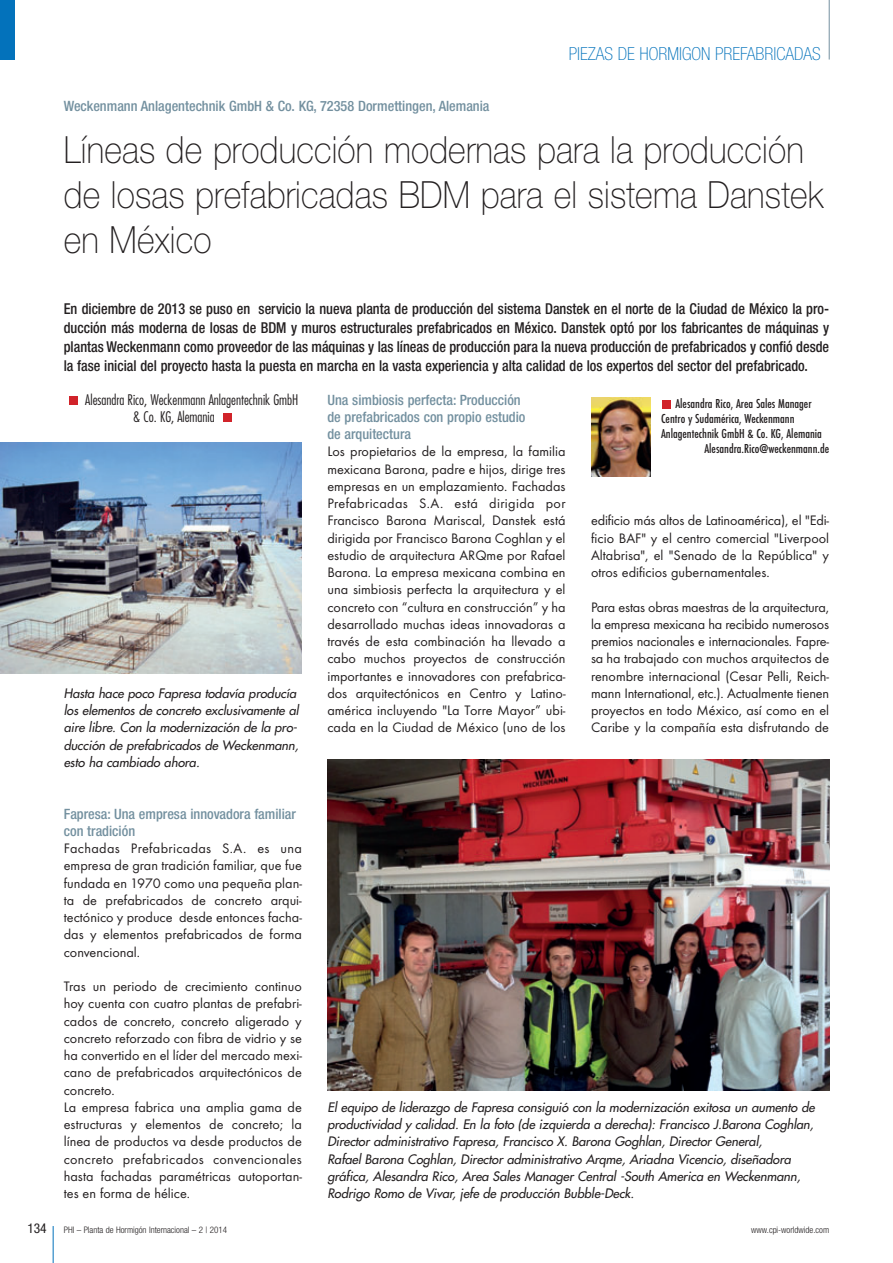
<style>
.page{position:relative;width:893px;height:1263px;background:#fff}
.page>*{position:absolute;margin:0;border:0;box-sizing:border-box;transform-origin:0 0}
.t1{font:100 37.5px/45px "Helvetica Neue";letter-spacing:.005em;color:#231f20;scale:.9 1}
.t2{font:100 condensed 18px "Helvetica Neue";color:#0372bb}
.t3{font:500 condensed 15px/18.8px "Helvetica Neue";color:#231f20;text-align:justify;scale:.95 1}
.t4{font:14.25px/17.2px "Futura T";color:#231f20;text-align:justify}
.t5{font:500 condensed 14.25px/17.2px "Helvetica Neue";color:#73909f}
.t6{font:300 condensed 14.25px/17.2px "Futura";color:#231f20}
.t7{font:500 condensed 13.5px "Futura T";color:#231f20}
.t8{font:condensed 13.5px "Helvetica Neue";color:#231f20}
.t9{font:italic 12.75px/17.2px "Futura";letter-spacing:-.005em;color:#231f20}
.t10{font:300 condensed 9px "Helvetica Neue";color:#231f20}
</style>
<div class="page">
<hr style="left:53px;top:1226px;width:1px;height:37px;background:#0372bb">
<hr style="left:829px;top:0;width:1px;height:60px;background:#73909f">
<div style="left:0;top:0;width:15px;height:60px;background:#0372bb"></div>
<div style="left:69px;top:396px;width:8px;height:9px;background:#d1232a"></div>
<div style="left:223px;top:413px;width:8px;height:9px;background:#d1232a"></div>
<div style="left:663px;top:400px;width:8px;height:8px;background:#d1232a"></div>
<img style="left:591px;top:398px;width:60px;height:79px">
<img style="left:0;top:442px;width:302px;height:231px">
<img style="left:327px;top:759px;width:502px;height:332px">
<p class="t5" style="left:64px;top:99px;width:427px">Weckenmann Anlagentechnik GmbH &amp; Co. KG, 72358 Dormettingen, Alemania</p>
<p class="t2" style="left:569px;top:47px;width:253px">PIEZAS DE HORMIGON PREFABRICADAS</p>
<h1 class="t1" style="left:64px;top:130px;width:846px">Líneas de producción modernas para la producción de losas prefabricadas BDM para el sistema Danstek en México</h1>
<p class="t3" style="left:64px;top:301px;width:807px">En diciembre de 2013 se puso en servicio la nueva planta de producción del sistema Danstek en el norte de la Ciudad de México la pro&shy;ducción más moderna de losas de BDM y muros estructurales prefabricados en México. Danstek optó por los fabricantes de máquinas y plantas Weckenmann como proveedor de las máquinas y las líneas de producción para la nueva producción de prefabricados y confió desde la fase inicial del proyecto hasta la puesta en marcha en la vasta experiencia y alta calidad de los expertos del sector del prefabricado.</p>
<p class="t6" style="left:133px;top:392px;width:167px;text-indent:-48px">Alesandra Rico, Weckenmann Anlagentechnik GmbH &amp; Co. KG, Alemania</p>
<p class="t9" style="left:64px;top:685px;width:239px">Hasta hace poco Fapresa todavía producía los elementos de concreto exclusivamente al aire libre. Con la modernización de la pro&shy;ducción de prefabricados de Weckenmann, esto ha cambiado ahora.</p>
<p class="t5" style="left:64px;top:806px;width:234px">Fapresa: Una empresa innovadora familiar con tradición</p>
<p class="t4" style="left:64px;top:841px;width:240px">Fachadas Prefabricadas S.A. es una empresa de gran tradición familiar, que fue fundada en 1970 como una pequeña plan&shy;ta de prefabricados de concreto arqui&shy;tectónico y produce desde entonces facha&shy;das y elementos prefabricados de forma convencional.</p>
<p class="t4" style="left:64px;top:979px;width:240px;text-align:left">Tras un periodo de crecimiento continuo hoy cuenta con cuatro plantas de prefabri&shy;cados de concreto, concreto aligerado y concreto reforzado con fibra de vidrio y se ha convertido en el líder del mercado mexi&shy;cano de prefabricados arquitectónicos de concreto.<br>La empresa fabrica una amplia gama de estructuras y elementos de concreto; la línea de productos va desde productos de concreto prefabricados convencionales hasta fachadas paramétricas autoportan&shy;tes en forma de hélice.</p>
<p class="t5" style="left:327px;top:392px;width:200px">Una simbiosis perfecta: Producción de prefabricados con propio estudio de arquitectura</p>
<p class="t4" style="left:327px;top:444px;width:240px">Los propietarios de la empresa, la familia mexicana Barona, padre e hijos, dirige tres empresas en un emplazamiento. Fachadas Prefabricadas S.A. está dirigida por Francisco Barona Mariscal, Danstek está dirigida por Francisco Barona Coghlan y el estudio de arquitectura ARQme por Rafael Barona. La empresa mexicana combina en una simbiosis perfecta la arquitectura y el concreto con “cultura en construcción” y ha desarrollado muchas ideas innovadoras a través de esta combinación ha llevado a cabo muchos proyectos de construcción importantes e innovadores con prefabrica&shy;dos arquitectónicos en Centro y Latino - américa incluyendo "La Torre Mayor” ubi&shy;cada en la Ciudad de México (uno de los</p>
<p class="t7" style="left:675px;top:398px;width:138px">Alesandra Rico, Area Sales Manager</p>
<p class="t7" style="left:661px;top:413px;width:135px">Centro y Sudamérica, Weckenmann</p>
<p class="t7" style="left:661px;top:428px;width:162px">Anlagentechnik GmbH &amp; Co. KG, Alemania</p>
<p class="t7" style="left:704px;top:443px;width:126px">Alesandra.Rico@weckenmann.de</p>
<p class="t4" style="left:591px;top:513px;width:240px">edificio más altos de Latinoamérica), el "Edi - ficio BAF" y el centro comercial "Liverpool Altabrisa", el "Senado de la República" y otros edificios gubernamentales.</p>
<p class="t4" style="left:591px;top:599px;width:240px">Para estas obras maestras de la arquitectura, la empresa mexicana ha recibido numerosos premios nacionales e internacionales. Fapre - sa ha trabajado con muchos arquitectos de renombre internacional (Cesar Pelli, Reich - mann International, etc.). Actualmente tienen proyectos en todo México, así como en el Caribe y la compañía esta disfrutando de</p>
<p class="t9" style="left:327px;top:1099px;width:491px">El equipo de liderazgo de Fapresa consiguió con la modernización exitosa un aumento de productividad y calidad. En la foto (de izquierda a derecha): Francisco J.Barona Coghlan, Director administrativo Fapresa, Francisco X. Barona Goghlan, Director General,<br>Rafael Barona Coghlan, Director administrativo Arqme, Ariadna Vicencio, diseñadora gráfica, Alesandra Rico, Area Sales Manager Central -South America en Weckenmann, Rodrigo Romo de Vivar, jefe de producción Bubble-Deck.</p>
<p class="t8" style="left:28px;top:1223px;width:21px">134</p>
<p class="t10" style="left:64px;top:1226px;width:165px">PHI – Planta de Hormigón Internacional – 2 | 2014</p>
<p class="t10" style="left:751px;top:1226px;width:79px">www.cpi-worldwide.com</p>
</div>
